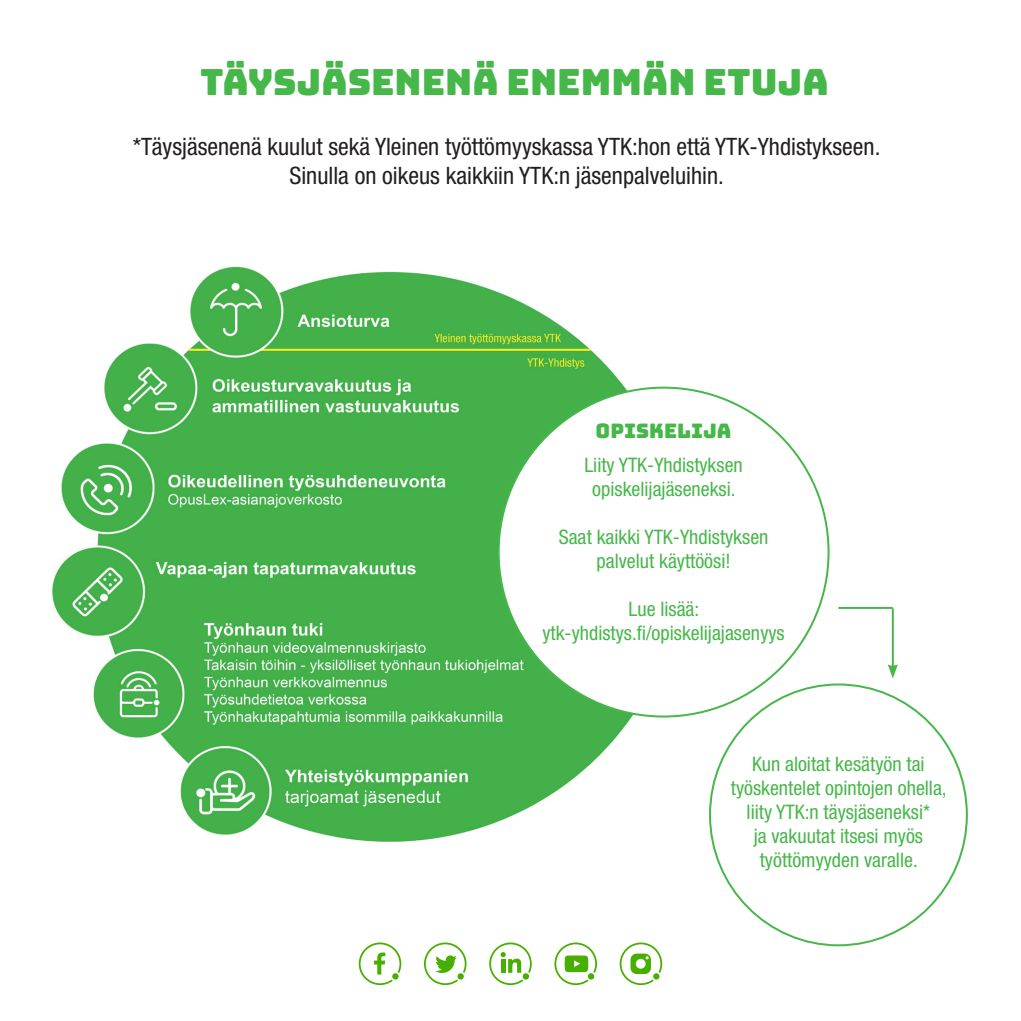
<style>
.page{position:relative;width:1021px;height:1021px;background:#fff}
.page>*{position:absolute;margin:0;border:0;box-sizing:border-box;transform-origin:0 0}
.t1{font:36px "Bungee";color:#46b749}
.t2{font:condensed 24px "Helvetica Neue LT Std";color:#231f20}
.t3{font:condensed 20px/24px "Helvetica Neue LT Std";color:#46b749;text-align:center}
.t4{font:20px "Bungee";color:#46b749}
</style>
<div class="page">
<svg style="left:359px;top:942px;width:42px;height:43px"></svg>
<svg style="left:619px;top:942px;width:43px;height:43px"></svg>
<svg style="left:489px;top:942px;width:42px;height:43px"></svg>
<svg style="left:424px;top:942px;width:42px;height:43px"></svg>
<svg style="left:554px;top:942px;width:43px;height:43px"></svg>
<img style="left:52px;top:266px;width:637px;height:576px">
<div style="left:498px;top:387px;width:330px;height:329px;background:#fff;border-radius:50%"></div>
<hr style="left:838px;top:607px;width:54px;height:2px;background:#46b749">
<hr style="left:891px;top:608px;width:2px;height:59px;background:#46b749">
<svg style="left:887px;top:664px;width:10px;height:14px"></svg>
<p class="t1" style="left:200px;top:61px;width:630px">TÄYSJÄSENENÄ ENEMMÄN ETUJA</p>
<p class="t2" style="left:133px;top:132px;width:749px">*Täysjäsenenä kuulut sekä Yleinen työttömyyskassa YTK:hon että YTK-Yhdistykseen.</p>
<p class="t2" style="left:289px;top:161px;width:436px">Sinulla on oikeus kaikkiin YTK:n jäsenpalveluihin.</p>
<p class="t4" style="left:595px;top:419px;width:137px">OPISKELIJA</p>
<p class="t3" style="left:584px;top:452px;width:160px">Liity YTK-Yhdistyksen</p>
<p class="t3" style="left:592px;top:476px;width:145px">opiskelijajäseneksi.</p>
<p class="t3" style="left:558px;top:524px;width:211px">Saat kaikki YTK-Yhdistyksen palvelut käyttöösi!</p>
<p class="t3" style="left:628px;top:596px;width:72px">Lue lisää:</p>
<p class="t3" style="left:542px;top:620px;width:244px">ytk-yhdistys.fi/opiskelijajasenyys</p>
<p class="t3" style="left:731px;top:751px;width:217px">Kun aloitat kesätyön tai työskentelet opintojen ohella,</p>
<p class="t3" style="left:746px;top:799px;width:185px">liity YTK:n täysjäseneksi*</p>
<p class="t3" style="left:753px;top:823px;width:171px">ja vakuutat itsesi myös</p>
<p class="t3" style="left:759px;top:847px;width:159px">työttömyyden varalle.</p>
</div>
